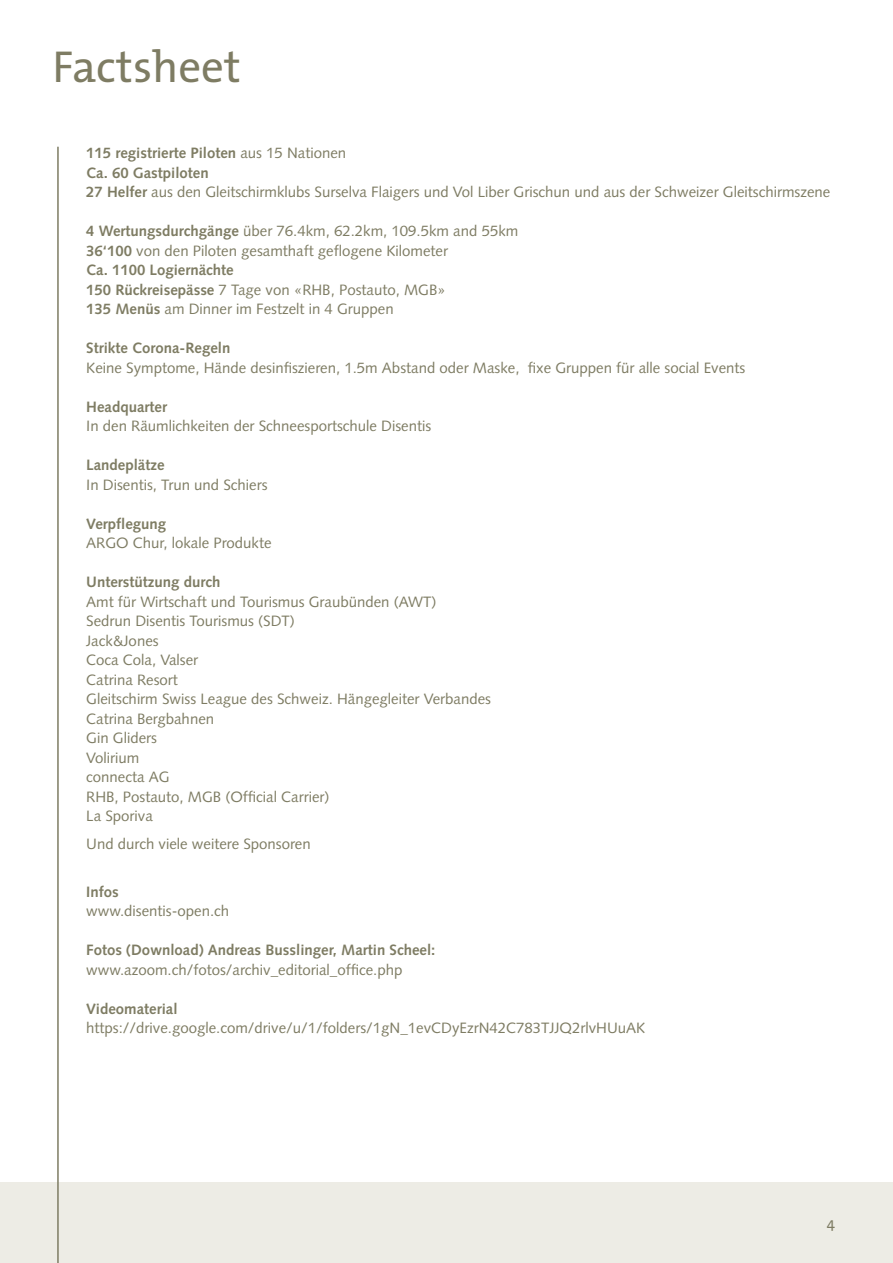
<style>
.page{position:relative;width:893px;height:1263px;background:#fff}
.page>*{position:absolute;margin:0;border:0;box-sizing:border-box;transform-origin:0 0}
.Events_Überschrift{font:45px "The Mix";color:#7e7c63}
.Lauftext_D{font:15px "Syntax";color:#7e7c63}
.Lauftext_Events{font:15px/19.5px "Syntax";color:#7e7c63}
.Lauftext_D-2{font:700 15px "Syntax";color:#7e7c63}
.Lauftext_Events-2{font:700 15px "Syntax";color:#7e7c63}
.t1{font:15px "The Mix";color:#7e7c63}
.s1{font-weight:400}
.s2{font-weight:700}
</style>
<div class="page">
<div style="left:0;top:1182px;width:893px;height:81px;background:#edece5"></div>
<hr style="left:57px;top:147px;width:2px;height:1116px;background:#7e7c63">
<p class="Events_Überschrift" style="left:53px;top:29px;width:190px">Factsheet</p>
<p class="Lauftext_D-2" style="left:86px;top:144px;width:262px">115 registrierte Piloten <span class="s1">aus 15 Nationen</span></p>
<p class="Lauftext_D-2" style="left:86px;top:164px;width:124px">Ca. 60 Gastpiloten</p>
<p class="Lauftext_D" style="left:86px;top:183px;width:746px"><span class="s2">27 Helfer</span> aus den Gleitschirmklubs Surselva Flaigers und Vol Liber Grischun und aus der Schweizer Gleitschirmszene</p>
<p class="Lauftext_D" style="left:86px;top:222px;width:434px"><span class="s2">4 Wertungsdurchgänge</span> über 76.4km, 62.2km, 109.5km and 55km</p>
<p class="Lauftext_D" style="left:86px;top:242px;width:363px"><span class="s2">36‘100</span> von den Piloten gesamthaft geflogene Kilometer</p>
<p class="Lauftext_D-2" style="left:86px;top:261px;width:149px">Ca. 1100 Logiernächte</p>
<p class="Lauftext_D" style="left:86px;top:281px;width:361px"><span class="s2">150 Rückreisepässe</span> 7 Tage von «RHB, Postauto, MGB»</p>
<p class="Lauftext_D" style="left:86px;top:300px;width:309px"><span class="s2">135 Menüs</span> am Dinner im Festzelt in 4 Gruppen</p>
<p class="Lauftext_D-2" style="left:86px;top:339px;width:146px">Strikte Corona-Regeln</p>
<p class="Lauftext_D" style="left:86px;top:359px;width:661px">Keine Symptome, Hände desinfiszieren, 1.5m Abstand oder Maske, fixe Gruppen für alle social Events</p>
<p class="Lauftext_D-2" style="left:86px;top:398px;width:82px">Headquarter</p>
<p class="Lauftext_D" style="left:86px;top:417px;width:347px">In den Räumlichkeiten der Schneesportschule Disentis</p>
<p class="Lauftext_D-2" style="left:86px;top:456px;width:80px">Landeplätze</p>
<p class="Lauftext_D" style="left:86px;top:476px;width:183px">In Disentis, Trun und Schiers</p>
<p class="Lauftext_D-2" style="left:86px;top:515px;width:82px">Verpflegung</p>
<p class="Lauftext_D" style="left:86px;top:534px;width:187px">ARGO Chur, lokale Produkte</p>
<p class="Lauftext_D-2" style="left:86px;top:573px;width:136px">Unterstützung durch</p>
<p class="Lauftext_Events" style="left:86px;top:592px;width:406px">Amt für Wirtschaft und Tourismus Graubünden (AWT)<br>Sedrun Disentis Tourismus (SDT)<br>Jack&amp;Jones<br>Coca Cola, Valser<br>Catrina Resort<br>Gleitschirm Swiss League des Schweiz. Hängegleiter Verbandes<br>Catrina Bergbahnen<br>Gin Gliders<br>Volirium<br>connecta AG<br>RHB, Postauto, MGB (Official Carrier)<br>La Sporiva</p>
<p class="Lauftext_Events" style="left:86px;top:834px;width:226px">Und durch viele weitere Sponsoren</p>
<p class="Lauftext_Events-2" style="left:86px;top:883px;width:34px">Infos</p>
<p class="Lauftext_Events" style="left:86px;top:901px;width:145px">www.disentis-open.ch</p>
<p class="Lauftext_Events-2" style="left:86px;top:941px;width:351px">Fotos (Download) Andreas Busslinger, Martin Scheel:</p>
<p class="Lauftext_Events" style="left:86px;top:960px;width:318px">www.azoom.ch/fotos/archiv_editorial_office.php</p>
<p class="Lauftext_Events-2" style="left:86px;top:1000px;width:93px">Videomaterial</p>
<p class="Lauftext_Events" style="left:86px;top:1018px;width:561px">https://drive.google.com/drive/u/1/folders/1gN_1evCDyEzrN42C783TJJQ2rlvHUuAK</p>
<p class="t1" style="left:827px;top:1210px;width:10px">4</p>
</div>
